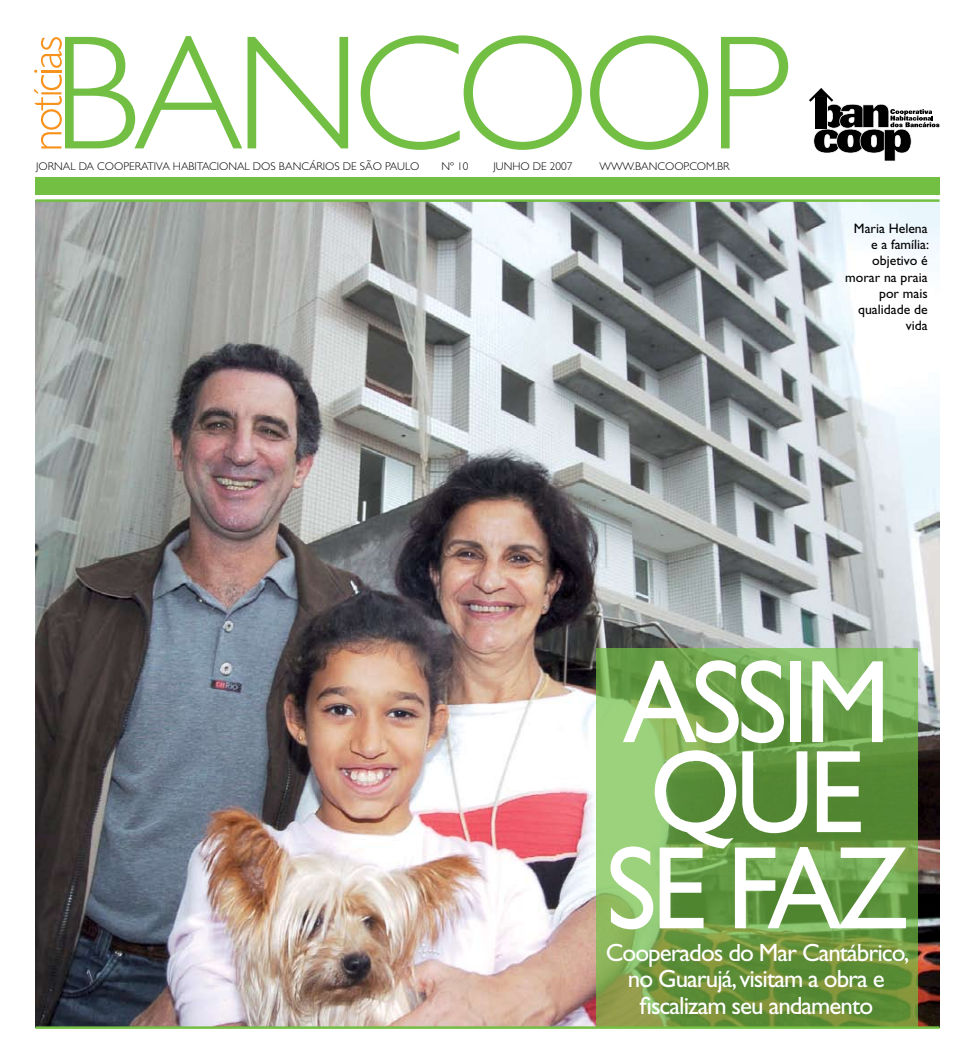
<style>
.page{position:relative;width:975px;height:1063px;background:#fff}
.page>*{position:absolute;margin:0;border:0;box-sizing:border-box;transform-origin:0 0}
.t1{font:118.5px/90px "Gill Sans";letter-spacing:-.05em;color:#fff;scale:.94 1}
.t2{font:25px/26.2px "Gill Sans";letter-spacing:-.04em;color:#fff;text-align:center}
.t3{font:13.75px/16.2px "Gill Sans";color:#000;text-align:right}
.t4{font:300 11.25px "Gill Sans";color:#000}
</style>
<div class="page">
<img style="left:35px;top:202px;width:904px;height:824px">
<div style="left:36px;top:178px;width:903px;height:17px;background:#72bf44"></div>
<svg style="left:361px;top:35px;width:220px;height:115px"></svg>
<svg style="left:590px;top:35px;width:118px;height:115px"></svg>
<svg style="left:721px;top:37px;width:67px;height:111px"></svg>
<svg style="left:34px;top:36px;width:314px;height:113px"></svg>
<svg style="left:809px;top:88px;width:130px;height:73px"></svg>
<hr style="left:35px;top:199px;width:904px;height:3px;background:#72bf44">
<hr style="left:35px;top:1026px;width:904px;height:3px;background:#72bf44">
<svg style="left:596px;top:648px;width:322px;height:379px;background:#6fa04a"></svg>
<p class="t4" style="left:36px;top:160px;width:385px">JORNAL DA COOPERATIVA HABITACIONAL DOS BANCÁRIOS DE SÃO PAULO</p>
<p class="t4" style="left:441px;top:160px;width:29px">Nº 10</p>
<p class="t4" style="left:493px;top:160px;width:80px">JUNHO DE 2007</p>
<p class="t4" style="left:599px;top:160px;width:131px">WWW.BANCOOP.COM.BR</p>
<p class="t3" style="left:845px;top:220px;width:85px">Maria Helena<br>e a família: objetivo é morar na praia por mais qualidade de vida</p>
<h1 class="t1" style="left:623px;top:657px;width:286px">Assim que</h1>
<h1 class="t1" style="left:606px;top:843px;width:322px">se faz</h1>
<h2 class="t2" style="left:606px;top:939px;width:305px">Cooperados do Mar Cantábrico,</h2>
<h2 class="t2" style="left:628px;top:966px;width:258px">no Guarujá, visitam a obra e fiscalizam seu andamento</h2>
</div>
